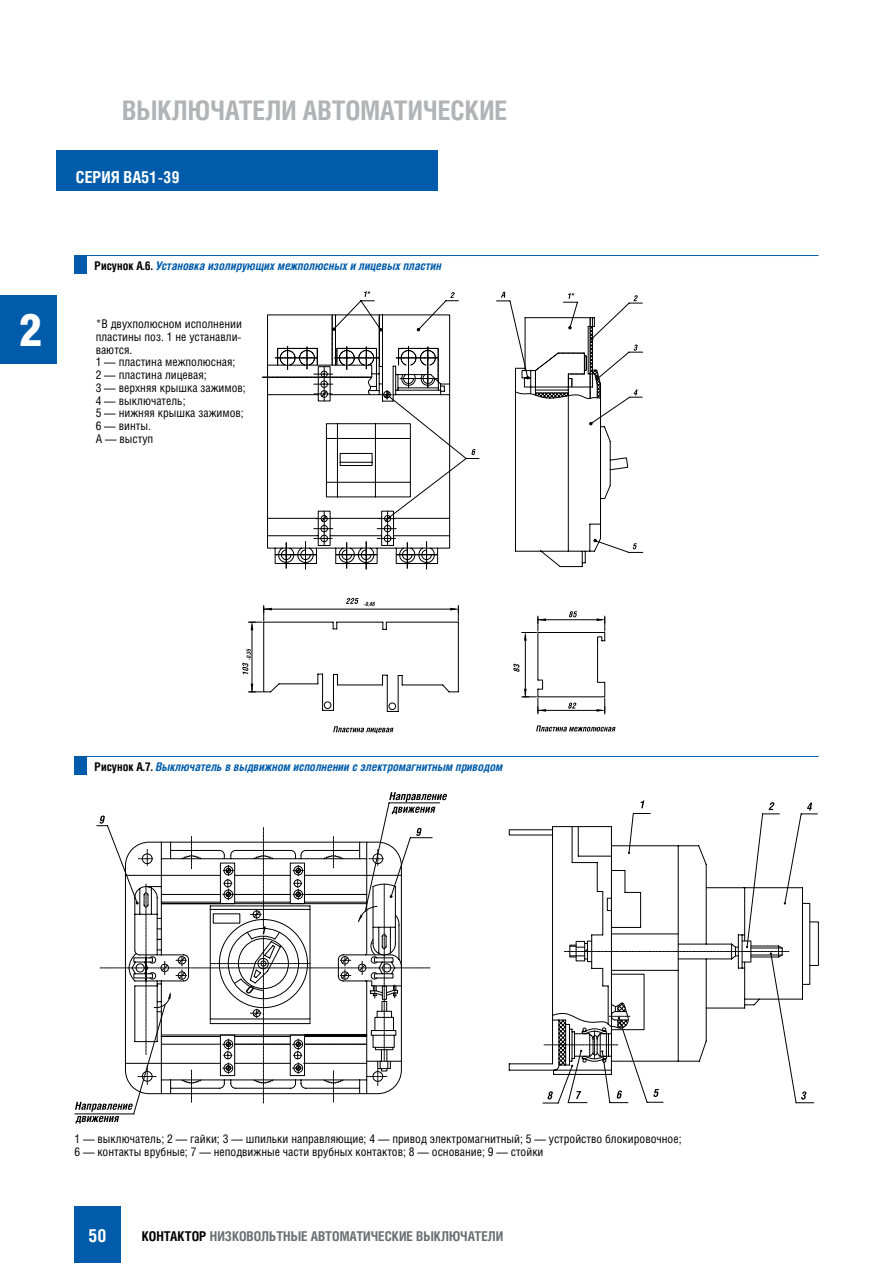
<style>
.page{position:relative;width:893px;height:1263px;background:#fff}
.page>*{position:absolute;margin:0;border:0;box-sizing:border-box;transform-origin:0 0}
.t1{font:900 45px "Helios Cond";color:#fff}
.t2{font:700 27px "Helios Cond";color:#b1b4b6}
.t3{font:700 18px "Helios Cond";color:#fff}
.t4{font:700 16.5px "Helios Cond";color:#fff}
.t5{font:700 13.5px "Helios Cond";color:#6d6e71}
.t6{font:12px/12.8px "Helios Cond";color:#000}
.t7{font:italic 700 12px "Helios Cond";color:#005cab}
.s1{font-style:normal;color:#000}
.s2{color:#000}
</style>
<div class="page">
<div style="left:57px;top:150px;width:381px;height:40px;background:#005cab"></div>
<div style="left:0;top:296px;width:57px;height:68px;background:#005cab"></div>
<div style="left:74px;top:1206px;width:47px;height:57px;background:#005cab"></div>
<div style="left:74px;top:756px;width:13px;height:18px;background:#005cab"></div>
<hr style="left:74px;top:756px;width:745px;height:1px;background:#005cab">
<svg style="left:542px;top:813px;width:276px;height:291px"></svg>
<svg style="left:548px;top:1094px;width:5px;height:5px"></svg>
<svg style="left:576px;top:1094px;width:5px;height:5px"></svg>
<svg style="left:617px;top:1090px;width:5px;height:9px"></svg>
<svg style="left:654px;top:1089px;width:5px;height:8px"></svg>
<svg style="left:807px;top:803px;width:5px;height:7px"></svg>
<svg style="left:768px;top:802px;width:6px;height:8px"></svg>
<svg style="left:641px;top:800px;width:3px;height:8px"></svg>
<svg style="left:801px;top:1091px;width:5px;height:9px"></svg>
<svg style="left:542px;top:813px;width:77px;height:281px"></svg>
<div style="left:810px;top:922px;width:9px;height:44px;border:1px solid #000"></div>
<svg style="left:508px;top:956px;width:36px;height:115px"></svg>
<svg style="left:75px;top:792px;width:372px;height:331px"></svg>
<svg style="left:544px;top:826px;width:259px;height:249px"></svg>
<div style="left:74px;top:255px;width:13px;height:18px;background:#005cab"></div>
<hr style="left:74px;top:255px;width:745px;height:1px;background:#005cab">
<svg style="left:347px;top:300px;width:296px;height:253px"></svg>
<svg style="left:450px;top:292px;width:5px;height:6px"></svg>
<svg style="left:501px;top:292px;width:4px;height:6px"></svg>
<svg style="left:568px;top:293px;width:6px;height:6px"></svg>
<svg style="left:633px;top:295px;width:5px;height:6px"></svg>
<svg style="left:634px;top:344px;width:4px;height:7px"></svg>
<svg style="left:634px;top:390px;width:3px;height:5px"></svg>
<svg style="left:633px;top:543px;width:4px;height:6px"></svg>
<svg style="left:536px;top:725px;width:79px;height:6px"></svg>
<svg style="left:333px;top:726px;width:60px;height:7px"></svg>
<hr style="left:252px;top:626px;width:1px;height:66px;background:#000">
<svg style="left:248px;top:621px;width:15px;height:9px"></svg>
<svg style="left:248px;top:684px;width:14px;height:8px"></svg>
<svg style="left:242px;top:649px;width:9px;height:25px"></svg>
<svg style="left:364px;top:291px;width:6px;height:6px"></svg>
<svg style="left:263px;top:314px;width:366px;height:398px"></svg>
<svg style="left:275px;top:538px;width:163px;height:31px"></svg>
<svg style="left:262px;top:314px;width:339px;height:85px"></svg>
<svg style="left:281px;top:326px;width:320px;height:234px"></svg>
<h1 class="t1" style="left:19px;top:302px;width:24px">2</h1>
<h2 class="t2" style="left:122px;top:92px;width:387px">ВЫКЛЮЧАТЕЛИ АВТОМАТИЧЕСКИЕ</h2>
<h3 class="t4" style="left:76px;top:165px;width:105px">СЕРИЯ ВА51-39</h3>
<p class="t7" style="left:94px;top:258px;width:349px"><span class="s1">Рисунок А.6.</span> Установка изолирующих межполюсных и лицевых пластин</p>
<p class="t6" style="left:96px;top:317px;width:152px">*В двухполюсном исполнении пластины поз. 1 не устанавли&shy;ваются.<br>1 — пластина межполюсная;<br>2 — пластина лицевая;<br>3 — верхняя крышка зажимов;<br>4 — выключатель;<br>5 — нижняя крышка зажимов;<br>6 — винты.<br>А — выступ</p>
<p class="t7" style="left:94px;top:759px;width:410px"><span class="s1">Рисунок А.7.</span> Выключатель в выдвижном исполнении с электромагнитным приводом</p>
<p class="t6" style="left:74px;top:1132px;width:609px">1 — выключатель; 2 — гайки; 3 — шпильки направляющие; 4 — привод электромагнитный; 5 — устройство блокировочное;<br>6 — контакты врубные; 7 — неподвижные части врубных контактов; 8 — основание; 9 — стойки</p>
<h3 class="t3" style="left:89px;top:1223px;width:19px">50</h3>
<p class="t5" style="left:142px;top:1227px;width:363px"><span class="s2">КОНТАКТОР</span> НИЗКОВОЛЬТНЫЕ АВТОМАТИЧЕСКИЕ ВЫКЛЮЧАТЕЛИ</p>
</div>
